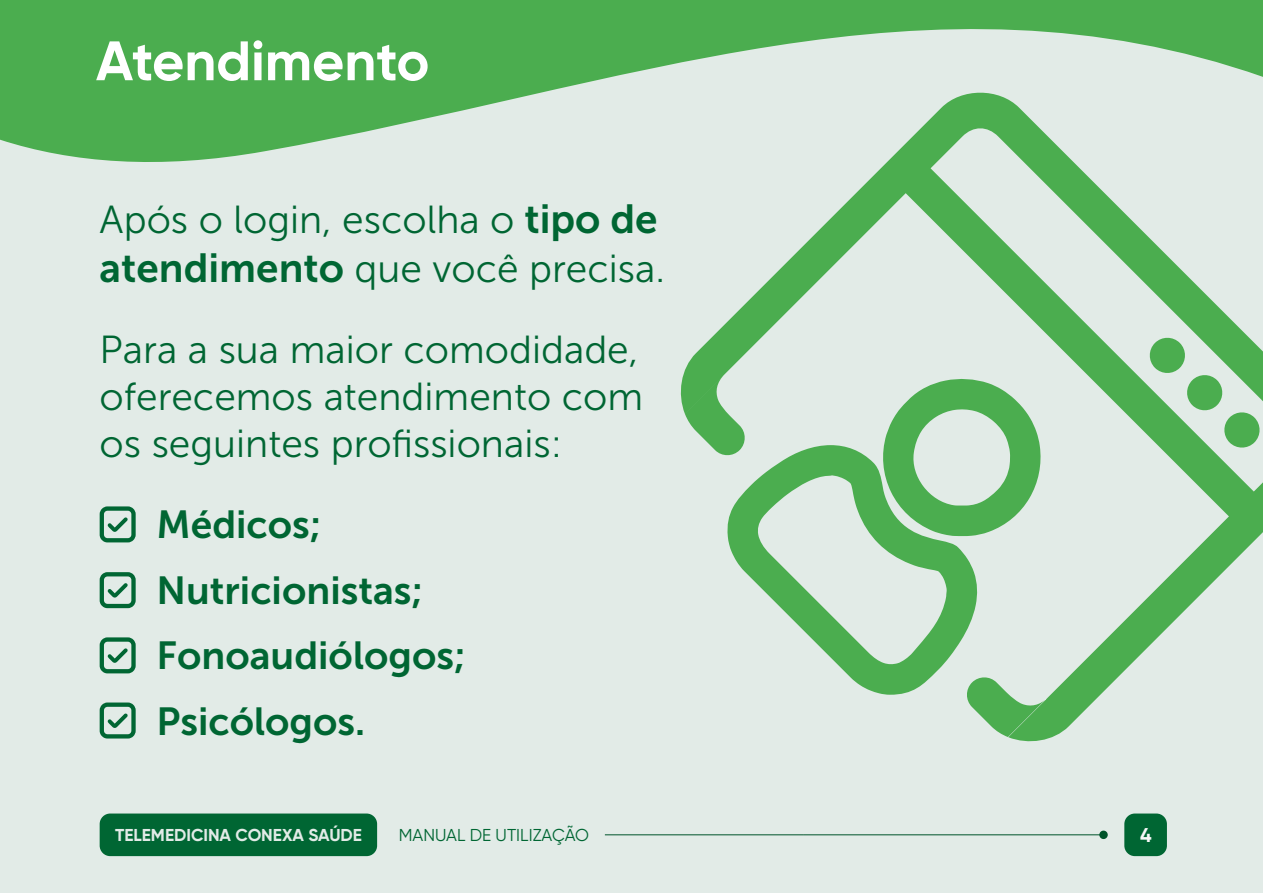
<style>
.page{position:relative;width:1263px;height:893px;background:#e2ebe7}
.page>*{position:absolute;margin:0;border:0;box-sizing:border-box;transform-origin:0 0}
.t1{font:700 55.5px "Gilroy";color:#fff}
.t2{font:39px/46.8px "Museo Sans 300";color:#063}
.t3{font:39px/65.6px "Museo Sans 700";color:#063}
.t4{font:700 19.8px "Gilroy";color:#f8f8f8}
.t5{font:700 17.25px "Gilroy";color:#e2ebe7}
.t6{font:17.25px "Gilroy";color:#063}
.s1{font-family:"Museo Sans 700";font-size:40.5px}
</style>
<div class="page">
<svg style="left:680px;top:170px;width:583px;height:572px"></svg>
<svg style="left:1148px;top:336px;width:113px;height:113px"></svg>
<svg style="left:727px;top:378px;width:315px;height:317px"></svg>
<svg style="left:0;top:0;width:1263px;height:170px;fill:#4bad4f"></svg>
<div style="left:100px;top:813px;width:277px;height:43px;background:#063;border-radius:11px"></div>
<div style="left:1124px;top:813px;width:43px;height:43px;background:#063;border-radius:11px"></div>
<hr style="left:804px;top:834px;width:300px;height:1px;background:#00542a">
<div style="left:1099px;top:831px;width:9px;height:8px;background:#00542a;border-radius:50%"></div>
<hr style="left:605px;top:834px;width:199px;height:1px;background:#00542a">
<svg style="left:100px;top:506px;width:36px;height:36px"></svg>
<svg style="left:100px;top:572px;width:36px;height:36px"></svg>
<svg style="left:100px;top:637px;width:36px;height:36px"></svg>
<svg style="left:100px;top:702px;width:36px;height:36px"></svg>
<h1 class="t1" style="left:96px;top:37px;width:335px">Atendimento</h1>
<p class="t2" style="left:100px;top:199px;width:567px;line-height:48.6px">Após o login, escolha o <span class="s1">tipo de atendimento</span> que você precisa.</p>
<p class="t2" style="left:100px;top:330px;width:545px">Para a sua maior comodidade, oferecemos atendimento com os seguintes profissionais:</p>
<p class="t3" style="left:157px;top:496px;width:166px">Médicos;</p>
<p class="t3" style="left:157px;top:561px;width:268px">Nutricionistas;</p>
<p class="t3" style="left:157px;top:627px;width:310px">Fonoaudiólogos;<br>Psicólogos.</p>
<p class="t5" style="left:115px;top:827px;width:248px">TELEMEDICINA CONEXA SAÚDE</p>
<p class="t6" style="left:399px;top:827px;width:192px">MANUAL DE UTILIZAÇÃO</p>
<p class="t4" style="left:1140px;top:826px;width:13px">4</p>
</div>
